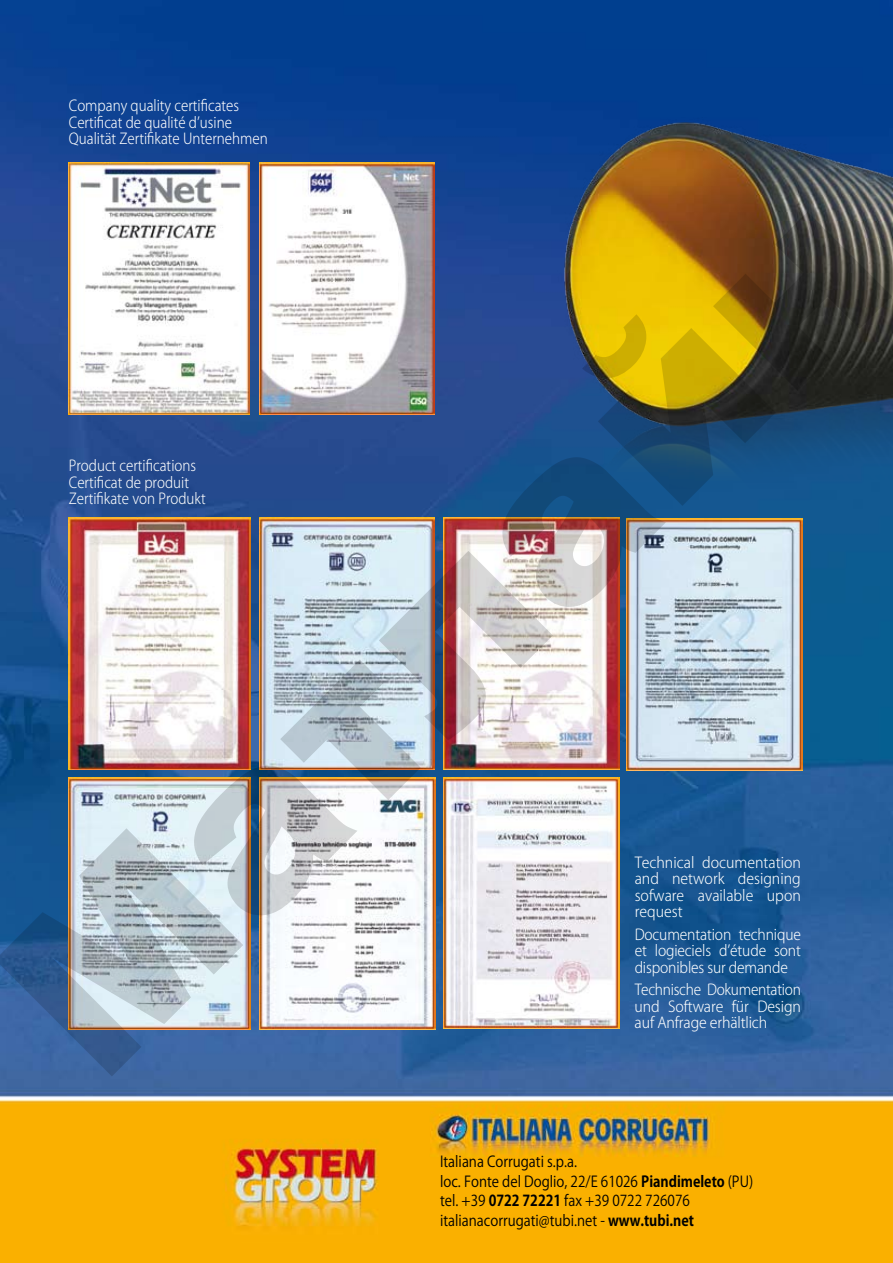
<style>
.page{position:relative;width:893px;height:1263px;background:#fff}
.page>*{position:absolute;margin:0;border:0;box-sizing:border-box;transform-origin:0 0}
.t1{font:900 230.7px "Arial";color:rgb(0 0 0/.15)}
.t2{font:300 15px/16.5px "Koz Go Pro";color:#fff;scale:.9 1}
.t3{font:15px/19.5px "Koz Go Pro";color:#000;scale:.9 1}
.t4{font:300 15px/16.5px "Koz Go Pro";color:#fff;text-align:justify;scale:.95 1}
.t5{font:300 15px/16.5px "Koz Go Pro";color:#fff;text-align:justify;scale:.93 1}
.t6{font:300 15px/16.5px "Koz Go Pro";color:#fff;text-align:justify;scale:.92 1}
.s1{font-weight:700}
</style>
<div class="page">
<img style="left:0;top:0;width:893px;height:1263px">
<img style="left:259px;top:517px;width:176px;height:252px">
<img style="left:68px;top:517px;width:183px;height:252px">
<img style="left:443px;top:518px;width:177px;height:252px">
<img style="left:627px;top:523px;width:176px;height:247px">
<img style="left:68px;top:777px;width:183px;height:252px">
<img style="left:260px;top:778px;width:175px;height:251px">
<img style="left:443px;top:777px;width:177px;height:251px">
<img style="left:68px;top:162px;width:182px;height:252px">
<img style="left:259px;top:162px;width:175px;height:252px">
<img style="left:557px;top:117px;width:336px;height:406px">
<p class="t2" style="left:69px;top:98px;width:222px">Company quality certificates<br>Certificat de qualité d’usine<br>Qualität Zertifikate Unternehmen</p>
<h1 class="t1" style="left:-76px;top:911px;width:1136px;rotate:-45deg">Матлайн</h1>
<p class="t2" style="left:69px;top:458px;width:154px">Product certifications<br>Certificat de produit<br>Zertifikate von Produkt</p>
<p class="t4" style="left:635px;top:854px;width:177px">Technical documentation and network designing sofware available upon request</p>
<p class="t5" style="left:635px;top:926px;width:180px">Documentation technique et logieciels d’étude sont disponibles sur demande</p>
<p class="t6" style="left:635px;top:981px;width:182px">Technische Dokumentation und Software für Design auf Anfrage erhältlich</p>
<p class="t3" style="left:440px;top:1152px;width:349px">Italiana Corrugati s.p.a.<br>loc. Fonte del Doglio, 22/E 61026 <span class="s1">Piandimeleto</span> (PU) tel. +39 <span class="s1">0722 72221</span> fax +39 0722 726076 italianacorrugati@tubi.net - <span class="s1">www.tubi.net</span></p>
</div>
